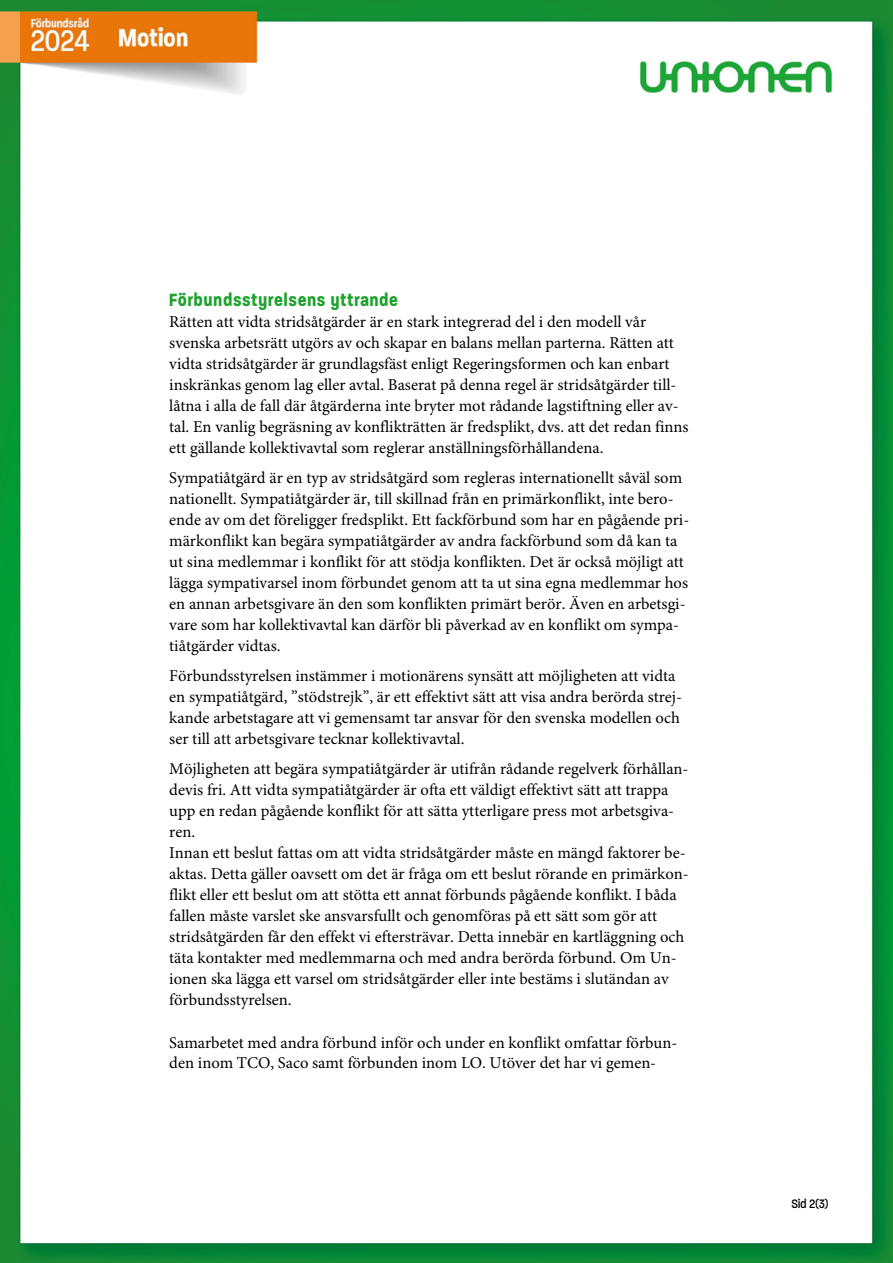
<style>
.page{position:relative;width:893px;height:1263px;background:#fff}
.page>*{position:absolute;margin:0;border:0;box-sizing:border-box;transform-origin:0 0}
.t1{font:700 24px "Paralucent Condensed";letter-spacing:.03em;color:#1fa22e}
.t2{font:16.5px/21px "Minion Pro";color:#000}
.t3{font:500 16.5px "Paralucent Condensed";color:#000}
</style>
<div class="page">
<img style="left:0;top:0;width:892px;height:1262px">
<h1 class="t1" style="left:169px;top:286px;width:231px">Förbundsstyrelsens yttrande</h1>
<p class="t2" style="left:169px;top:312px;width:521px">Rätten att vidta stridsåtgärder är en stark integrerad del i den modell vår svenska arbetsrätt utgörs av och skapar en balans mellan parterna. Rätten att vidta stridsåtgärder är grundlagsfäst enligt Regeringsformen och kan enbart inskränkas genom lag eller avtal. Baserat på denna regel är stridsåtgärder till&shy;låtna i alla de fall där åtgärderna inte bryter mot rådande lagstiftning eller av&shy;tal. En vanlig begräsning av konflikträtten är fredsplikt, dvs. att det redan finns ett gällande kollektivavtal som reglerar anställningsförhållandena.</p>
<p class="t2" style="left:169px;top:468px;width:521px">Sympatiåtgärd är en typ av stridsåtgärd som regleras internationellt såväl som nationellt. Sympatiåtgärder är, till skillnad från en primärkonflikt, inte bero&shy;ende av om det föreligger fredsplikt. Ett fackförbund som har en pågående pri&shy;märkonflikt kan begära sympatiåtgärder av andra fackförbund som då kan ta ut sina medlemmar i konflikt för att stödja konflikten. Det är också möjligt att lägga sympativarsel inom förbundet genom att ta ut sina egna medlemmar hos en annan arbetsgivare än den som konflikten primärt berör. Även en arbetsgi&shy;vare som har kollektivavtal kan därför bli påverkad av en konflikt om sympa&shy;tiåtgärder vidtas.</p>
<p class="t2" style="left:169px;top:666px;width:514px">Förbundsstyrelsen instämmer i motionärens synsätt att möjligheten att vidta en sympatiåtgärd, ”stödstrejk”, är ett effektivt sätt att visa andra berörda strej&shy;kande arbetstagare att vi gemensamt tar ansvar för den svenska modellen och ser till att arbetsgivare tecknar kollektivavtal.</p>
<p class="t2" style="left:169px;top:759px;width:521px">Möjligheten att begära sympatiåtgärder är utifrån rådande regelverk förhållan&shy;devis fri. Att vidta sympatiåtgärder är ofta ett väldigt effektivt sätt att trappa upp en redan pågående konflikt för att sätta ytterligare press mot arbetsgiva&shy;ren.<br>Innan ett beslut fattas om att vidta stridsåtgärder måste en mängd faktorer be&shy;aktas. Detta gäller oavsett om det är fråga om ett beslut rörande en primärkon&shy;flikt eller ett beslut om att stötta ett annat förbunds pågående konflikt. I båda fallen måste varslet ske ansvarsfullt och genomföras på ett sätt som gör att stridsåtgärden får den effekt vi eftersträvar. Detta innebär en kartläggning och täta kontakter med medlemmarna och med andra berörda förbund. Om Un&shy;ionen ska lägga ett varsel om stridsåtgärder eller inte bestäms i slutändan av förbundsstyrelsen.</p>
<p class="t2" style="left:169px;top:1032px;width:509px">Samarbetet med andra förbund inför och under en konflikt omfattar förbun&shy;den inom TCO, Saco samt förbunden inom LO. Utöver det har vi gemen-</p>
<p class="t3" style="left:791px;top:1195px;width:39px">Sid 2(3)</p>
</div>
